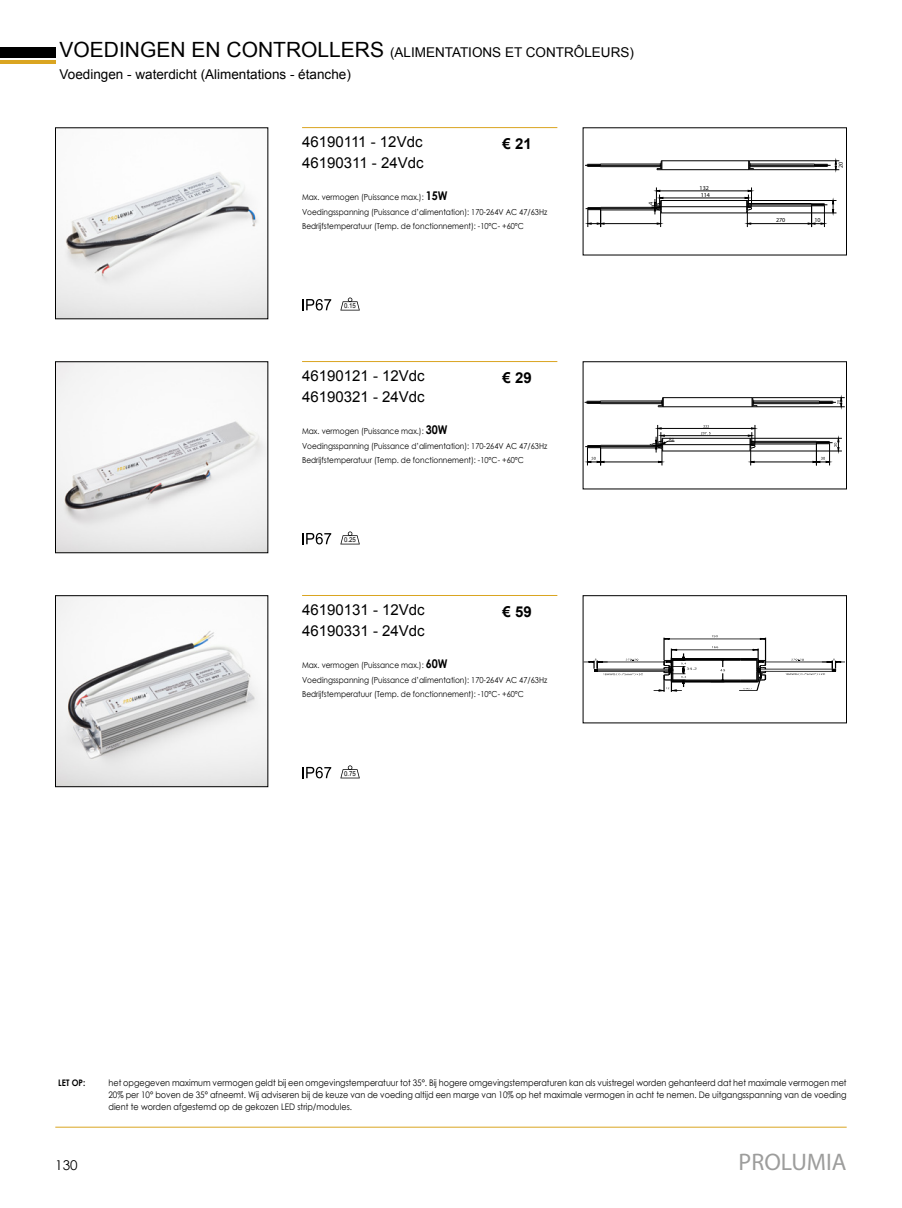
<style>
.page{position:relative;width:902px;height:1208px;background:#fff}
.page>*{position:absolute;margin:0;border:0;box-sizing:border-box;transform-origin:0 0}
.t1{font:24px "Myriad Pro";color:#9d9d9c}
.t2{font:15px/21px "Arial";color:#000}
.t3{font:700 15px "Arial";color:#000}
.t4{font:13.5px/21.9px "Arial";color:#000}
.t5{font:13.5px "Century Gothic";color:#000}
.t6{font:9px/12px "Century Gothic";color:#000;text-align:justify;scale:.9 1}
.t7{font:700 9px "Century Gothic";color:#000;scale:.9 1}
.t8{font:8.25px/14.2px "Century Gothic";color:#000;scale:.9 1}
.t9{font:6.75px "Arial";color:#000;scale:.9 1}
.t10{font:6px/7.2px "Myriad Pro";color:#000}
.s1{font-size:21px}
.s2{font-weight:700;font-size:12px}
</style>
<div class="page">
<div style="left:0;top:47px;width:55px;height:10px;background:#000"></div>
<hr style="left:0;top:61px;width:55px;height:3px;background:#daa521">
<hr style="left:55px;top:1126px;width:791px;height:1px;background:#daa521">
<hr style="left:302px;top:127px;width:255px;height:1px;background:#daa521">
<hr style="left:302px;top:361px;width:255px;height:1px;background:#daa521">
<hr style="left:302px;top:595px;width:255px;height:1px;background:#daa521">
<hr style="left:660px;top:200px;width:87px;height:1px;background:#000">
<hr style="left:660px;top:213px;width:87px;height:1px;background:#000">
<hr style="left:747px;top:200px;width:89px;height:1px;background:#000">
<hr style="left:747px;top:213px;width:89px;height:1px;background:#000">
<svg style="left:832px;top:201px;width:2px;height:13px"></svg>
<hr style="left:600px;top:210px;width:60px;height:1px;background:#000">
<hr style="left:585px;top:208px;width:75px;height:1px;background:#000">
<hr style="left:600px;top:207px;width:60px;height:1px;background:#000">
<hr style="left:604px;top:223px;width:53px;height:1px;background:#000">
<svg style="left:587px;top:207px;width:17px;height:20px"></svg>
<hr style="left:747px;top:204px;width:80px;height:1px;background:#000">
<hr style="left:747px;top:206px;width:64px;height:1px;background:#000">
<hr style="left:747px;top:203px;width:64px;height:1px;background:#000">
<hr style="left:750px;top:223px;width:58px;height:1px;background:#000">
<svg style="left:808px;top:203px;width:17px;height:24px"></svg>
<hr style="left:659px;top:191px;width:89px;height:1px;background:#000">
<hr style="left:663px;top:198px;width:82px;height:1px;background:#000">
<hr style="left:661px;top:160px;width:88px;height:1px;background:#000">
<hr style="left:661px;top:169px;width:88px;height:1px;background:#000">
<svg style="left:744px;top:187px;width:8px;height:40px"></svg>
<hr style="left:749px;top:160px;width:90px;height:1px;background:#000">
<hr style="left:753px;top:169px;width:86px;height:1px;background:#000">
<svg style="left:651px;top:187px;width:12px;height:40px"></svg>
<hr style="left:655px;top:206px;width:96px;height:1px;background:#000">
<hr style="left:749px;top:165px;width:81px;height:1px;background:#000">
<hr style="left:750px;top:166px;width:64px;height:1px;background:#000">
<hr style="left:750px;top:164px;width:64px;height:1px;background:#000">
<svg style="left:814px;top:164px;width:14px;height:3px"></svg>
<hr style="left:600px;top:166px;width:60px;height:1px;background:#000">
<hr style="left:585px;top:165px;width:76px;height:1px;background:#000">
<hr style="left:600px;top:164px;width:60px;height:1px;background:#000">
<svg style="left:587px;top:164px;width:14px;height:3px"></svg>
<svg style="left:656px;top:161px;width:6px;height:9px"></svg>
<svg style="left:748px;top:160px;width:6px;height:10px"></svg>
<hr style="left:750px;top:438px;width:91px;height:1px;background:#000">
<hr style="left:750px;top:451px;width:91px;height:1px;background:#000">
<hr style="left:750px;top:442px;width:82px;height:1px;background:#000">
<hr style="left:750px;top:444px;width:66px;height:1px;background:#000">
<hr style="left:750px;top:441px;width:66px;height:1px;background:#000">
<hr style="left:754px;top:462px;width:58px;height:1px;background:#000">
<svg style="left:748px;top:425px;width:7px;height:40px"></svg>
<hr style="left:752px;top:397px;width:92px;height:1px;background:#000">
<hr style="left:757px;top:406px;width:87px;height:1px;background:#000">
<hr style="left:752px;top:402px;width:83px;height:1px;background:#000">
<hr style="left:753px;top:403px;width:66px;height:1px;background:#000">
<hr style="left:753px;top:401px;width:66px;height:1px;background:#000">
<svg style="left:751px;top:397px;width:7px;height:10px"></svg>
<svg style="left:819px;top:397px;width:23px;height:10px"></svg>
<hr style="left:662px;top:438px;width:88px;height:1px;background:#000">
<hr style="left:662px;top:451px;width:88px;height:1px;background:#000">
<hr style="left:600px;top:448px;width:62px;height:1px;background:#000">
<hr style="left:585px;top:446px;width:77px;height:1px;background:#000">
<hr style="left:600px;top:445px;width:62px;height:1px;background:#000">
<hr style="left:604px;top:462px;width:54px;height:1px;background:#000">
<hr style="left:661px;top:428px;width:90px;height:1px;background:#000">
<hr style="left:664px;top:435px;width:84px;height:1px;background:#000">
<hr style="left:662px;top:397px;width:90px;height:1px;background:#000">
<hr style="left:662px;top:406px;width:90px;height:1px;background:#000">
<hr style="left:656px;top:444px;width:99px;height:1px;background:#000">
<hr style="left:600px;top:403px;width:61px;height:1px;background:#000">
<hr style="left:584px;top:402px;width:78px;height:1px;background:#000">
<hr style="left:600px;top:401px;width:61px;height:1px;background:#000">
<svg style="left:586px;top:401px;width:15px;height:3px"></svg>
<svg style="left:658px;top:398px;width:6px;height:9px"></svg>
<svg style="left:586px;top:445px;width:18px;height:20px"></svg>
<svg style="left:649px;top:425px;width:25px;height:40px"></svg>
<svg style="left:700px;top:425px;width:10px;height:9px"></svg>
<svg style="left:812px;top:437px;width:27px;height:28px"></svg>
<div style="left:583px;top:361px;width:263px;height:128px;border:1px solid #000"></div>
<div style="left:583px;top:595px;width:263px;height:128px;border:1px solid #000"></div>
<img style="left:57px;top:172px;width:209px;height:145px">
<img style="left:57px;top:363px;width:209px;height:188px">
<div style="left:55px;top:361px;width:213px;height:192px;border:1px solid #000"></div>
<img style="left:57px;top:597px;width:209px;height:188px">
<div style="left:55px;top:595px;width:213px;height:192px;border:1px solid #000"></div>
<hr style="left:669px;top:638px;width:91px;height:1px;background:#000">
<hr style="left:676px;top:649px;width:76px;height:1px;background:#000">
<svg style="left:709px;top:661px;width:16px;height:22px"></svg>
<hr style="left:672px;top:658px;width:68px;height:1px;background:#000">
<hr style="left:672px;top:681px;width:68px;height:1px;background:#000">
<hr style="left:672px;top:680px;width:68px;height:1px;background:#000">
<hr style="left:672px;top:679px;width:68px;height:1px;background:#000">
<hr style="left:760px;top:669px;width:72px;height:1px;background:#000">
<hr style="left:597px;top:669px;width:72px;height:1px;background:#000">
<hr style="left:597px;top:670px;width:72px;height:1px;background:#000">
<hr style="left:594px;top:671px;width:75px;height:1px;background:#000">
<hr style="left:760px;top:671px;width:75px;height:1px;background:#000">
<hr style="left:672px;top:659px;width:68px;height:1px;background:#000">
<hr style="left:672px;top:660px;width:68px;height:1px;background:#000">
<hr style="left:763px;top:661px;width:64px;height:1px;background:#000">
<hr style="left:602px;top:661px;width:64px;height:1px;background:#000">
<svg style="left:739px;top:637px;width:27px;height:54px"></svg>
<svg style="left:653px;top:637px;width:43px;height:55px"></svg>
<svg style="left:785px;top:658px;width:59px;height:17px"></svg>
<svg style="left:583px;top:658px;width:60px;height:17px"></svg>
<svg style="left:302px;top:299px;width:29px;height:11px"></svg>
<svg style="left:302px;top:533px;width:29px;height:11px"></svg>
<svg style="left:302px;top:767px;width:29px;height:11px"></svg>
<svg style="left:340px;top:297px;width:20px;height:13px"></svg>
<svg style="left:340px;top:531px;width:20px;height:13px"></svg>
<svg style="left:340px;top:765px;width:20px;height:13px"></svg>
<h3 class="t4" style="left:60px;top:42px;width:575px"><span class="s1">VOEDINGEN EN CONTROLLERS</span> (ALIMENTATIONS ET CONTRÔLEURS)<br>Voedingen - waterdicht (Alimentations - étanche)</h3>
<h2 class="t2" style="left:302px;top:131px;width:123px">46190111 - 12Vdc<br>46190311 - 24Vdc</h2>
<h2 class="t3" style="left:502px;top:134px;width:31px">€ 21</h2>
<p class="t8" style="left:302px;top:190px;width:274px">Max. vermogen (Puissance max.): <span class="s2">15W<br></span>Voedingsspanning (Puissance d’alimentation): 170-264V AC 47/63Hz<br>Bedrijfstemperatuur (Temp. de fonctionnement): -10°C- +60°C</p>
<p class="t10" style="left:647px;top:205px;width:5px;rotate:-90deg">4</p>
<p class="t9" style="left:344px;top:301px;width:15px">0.15</p>
<h2 class="t2" style="left:302px;top:365px;width:124px">46190121 - 12Vdc<br>46190321 - 24Vdc</h2>
<h2 class="t3" style="left:502px;top:367px;width:31px">€ 29</h2>
<p class="t8" style="left:302px;top:424px;width:274px">Max. vermogen (Puissance max.): <span class="s2">30W<br></span>Voedingsspanning (Puissance d’alimentation): 170-264V AC 47/63Hz<br>Bedrijfstemperatuur (Temp. de fonctionnement): -10°C- +60°C</p>
<p class="t9" style="left:344px;top:535px;width:15px">0.25</p>
<h2 class="t2" style="left:302px;top:599px;width:124px">46190131 - 12Vdc<br>46190331 - 24Vdc</h2>
<h2 class="t3" style="left:502px;top:601px;width:31px">€ 59</h2>
<p class="t8" style="left:302px;top:658px;width:274px">Max. vermogen (Puissance max.): <span class="s2">60W<br></span>Voedingsspanning (Puissance d’alimentation): 170-264V AC 47/63Hz<br>Bedrijfstemperatuur (Temp. de fonctionnement): -10°C- +60°C</p>
<p class="t9" style="left:344px;top:769px;width:15px">0.75</p>
<p class="t10" style="left:699px;top:184px;width:12px">132<br>114</p>
<p class="t10" style="left:837px;top:168px;width:8px;rotate:-90deg">20</p>
<p class="t10" style="left:776px;top:216px;width:11px">270</p>
<p class="t10" style="left:814px;top:216px;width:8px">10</p>
<p class="t7" style="left:58px;top:1076px;width:32px">LET OP:</p>
<p class="t6" style="left:108px;top:1076px;width:821px">het opgegeven maximum vermogen geldt bij een omgevingstemperatuur tot 35°. Bij hogere omgevingstemperaturen kan als vuistregel worden gehanteerd dat het maximale vermogen met 20% per 10° boven de 35° afneemt. Wij adviseren bij de keuze van de voeding altijd een marge van 10% op het maximale vermogen in acht te nemen. De uitgangsspanning van de voeding dient te worden afgestemd op de gekozen LED strip/modules.</p>
<h3 class="t5" style="left:55px;top:1155px;width:24px">130</h3>
<h1 class="t1" style="left:738px;top:1146px;width:109px">PROLUMIA</h1>
</div>
